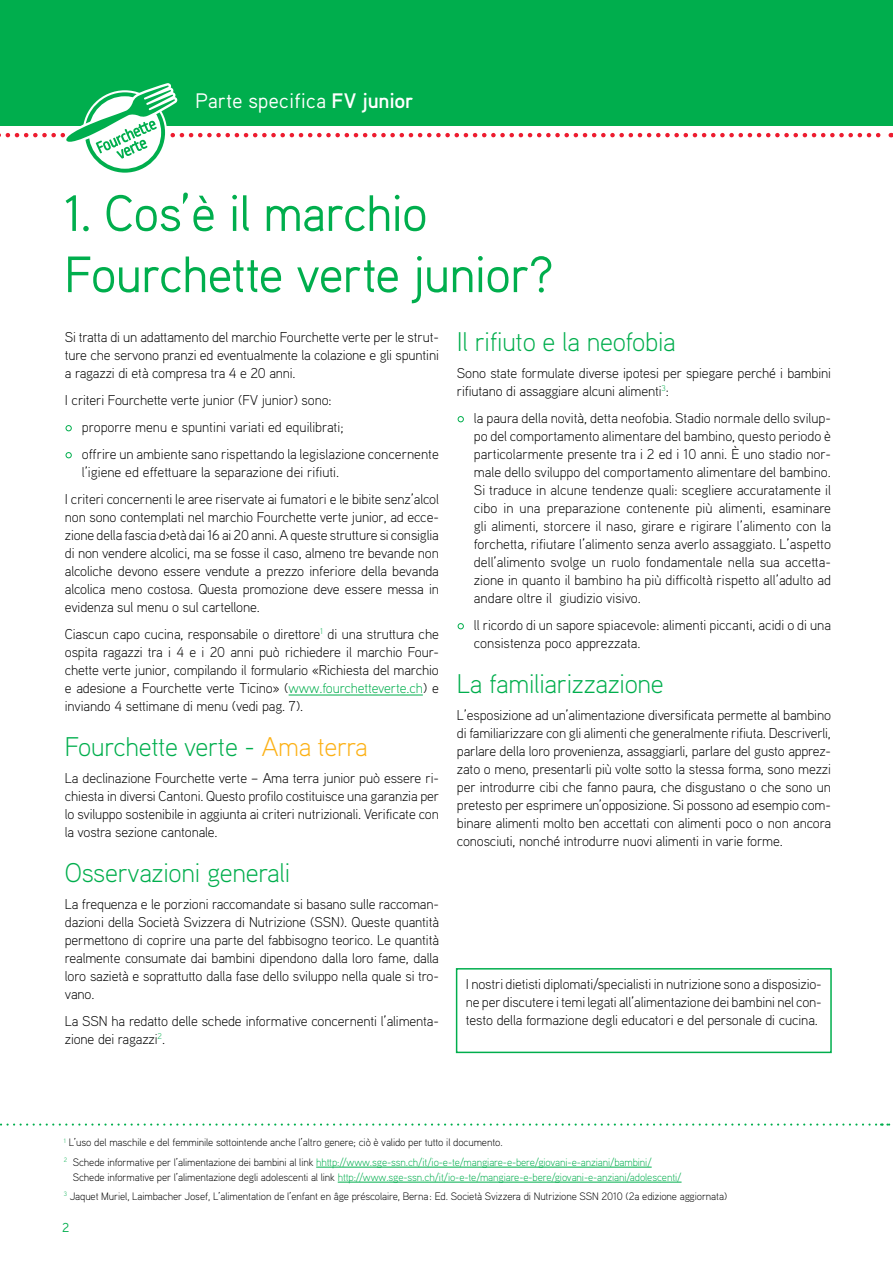
<style>
.page{position:relative;width:893px;height:1263px;background:#fff}
.page>*{position:absolute;margin:0;border:0;box-sizing:border-box;transform-origin:0 0}
.t1{font:51px/61.2px "Aaux Pro OT";letter-spacing:-.035em;color:#00ae4d}
.t2{font:300 27px "Aaux Pro OT";letter-spacing:-.01em;color:#00ae4d}
.t3{font:21px "Aaux Pro OT";letter-spacing:-.01em;color:#fff}
.t4{font:300 14.25px/18px "Aaux Pro OT";letter-spacing:-.01em;color:#000;text-align:justify}
.t5{font:13.05px "Aaux Pro OT";color:#00ae4d}
.t6{font:300 10.8px/19.2px "Aaux Pro OT";letter-spacing:-.01em;color:#000}
.s1{font-weight:700}
.s2{font-size:18px;color:#00ae4d}
.s3{color:#00ae4d}
.s4{color:#fcb116}
</style>
<div class="page">
<hr style="left:316px;top:1167px;width:336px;height:1px;background:#00ae4d">
<hr style="left:338px;top:1182px;width:344px;height:1px;background:#00ae4d">
<div style="left:456px;top:968px;width:376px;height:85px;border:2px solid #00ae4d"></div>
<hr style="left:289px;top:694px;width:134px;height:1px;background:#00ae4d">
<svg style="left:0;top:1123px;width:891px;height:2px"></svg>
<div style="left:0;top:0;width:893px;height:126px;background:#00ae4d"></div>
<svg style="left:0;top:83px;width:892px;height:90px"></svg>
<h3 class="t3" style="left:195px;top:87px;width:220px">Parte specifica <span class="s1">FV junior</span></h3>
<h1 class="t1" style="left:64px;top:181px;width:492px">1. Cos’è il marchio<br>Fourchette verte junior?</h1>
<p class="t4" style="left:65px;top:328px;width:376px">Si tratta di un adattamento del marchio Fourchette verte per le strut&shy;ture che servono pranzi ed eventualmente la colazione e gli spuntini a ragazzi di età compresa tra 4 e 20 anni.</p>
<p class="t4" style="left:65px;top:391px;width:268px">I criteri Fourchette verte junior (FV junior) sono:</p>
<p class="t4" style="left:65px;top:418px;width:280px"><span class="s2">•</span> proporre menu e spuntini variati ed equilibrati;</p>
<p class="t4" style="left:82px;top:445px;width:359px;text-indent:-17px"><span class="s2">•</span> offrire un ambiente sano rispettando la legislazione concernente l’igiene ed effettuare la separazione dei rifiuti.</p>
<p class="t4" style="left:65px;top:490px;width:376px">I criteri concernenti le aree riservate ai fumatori e le bibite senz’alcol non sono contemplati nel marchio Fourchette verte junior, ad ecce&shy;zione della fascia d›età dai 16 ai 20 anni. A queste strutture si consiglia di non vendere alcolici, ma se fosse il caso, almeno tre bevande non alcoliche devono essere vendute a prezzo inferiore della bevanda alcolica meno costosa. Questa promozione deve essere messa in evidenza sul menu o sul cartellone.</p>
<p class="t4" style="left:65px;top:625px;width:376px">Ciascun capo cucina, responsabile o direttore<sup>1</sup> di una struttura che ospita ragazzi tra i 4 e i 20 anni può richiedere il marchio Four&shy;chette verte junior, compilando il formulario «Richiesta del marchio e adesione a Fourchette verte Ticino» (<span class="s3">www.fourchetteverte.ch</span>) e inviando 4 settimane di menu (vedi pag. 7).</p>
<h2 class="t2" style="left:65px;top:730px;width:304px">Fourchette verte - <span class="s4">Ama terra</span></h2>
<p class="t4" style="left:65px;top:769px;width:376px">La declinazione Fourchette verte – Ama terra junior può essere ri&shy;chiesta in diversi Cantoni. Questo profilo costituisce una garanzia per lo sviluppo sostenibile in aggiunta ai criteri nutrizionali. Verificate con la vostra sezione cantonale.</p>
<h2 class="t2" style="left:65px;top:856px;width:227px">Osservazioni generali</h2>
<p class="t4" style="left:65px;top:895px;width:376px">La frequenza e le porzioni raccomandate si basano sulle raccoman&shy;dazioni della Società Svizzera di Nutrizione (SSN). Queste quantità permettono di coprire una parte del fabbisogno teorico. Le quantità realmente consumate dai bambini dipendono dalla loro fame, dalla loro sazietà e soprattutto dalla fase dello sviluppo nella quale si tro&shy;vano.</p>
<p class="t4" style="left:65px;top:1012px;width:376px">La SSN ha redatto delle schede informative concernenti l’alimenta&shy;zione dei ragazzi<sup>2</sup>.</p>
<h2 class="t2" style="left:457px;top:325px;width:220px">Il rifiuto e la neofobia</h2>
<p class="t4" style="left:457px;top:364px;width:376px">Sono state formulate diverse ipotesi per spiegare perché i bambini rifiutano di assaggiare alcuni alimenti<sup>3</sup>:</p>
<p class="t4" style="left:474px;top:409px;width:359px;text-indent:-17px"><span class="s2">•</span> la paura della novità, detta neofobia. Stadio normale dello svilup&shy;po del comportamento alimentare del bambino, questo periodo è particolarmente presente tra i 2 ed i 10 anni. È uno stadio nor&shy;male dello sviluppo del comportamento alimentare del bambino.<br>Si traduce in alcune tendenze quali: scegliere accuratamente il cibo in una preparazione contenente più alimenti, esaminare gli alimenti, storcere il naso, girare e rigirare l’alimento con la forchetta, rifiutare l’alimento senza averlo assaggiato. L’aspetto dell’alimento svolge un ruolo fondamentale nella sua accetta&shy;zione in quanto il bambino ha più difficoltà rispetto all’adulto ad andare oltre il giudizio visivo.</p>
<p class="t4" style="left:474px;top:616px;width:359px;text-indent:-17px"><span class="s2">•</span> ll ricordo di un sapore spiacevole: alimenti piccanti, acidi o di una consistenza poco apprezzata.</p>
<h2 class="t2" style="left:457px;top:667px;width:208px">La familiarizzazione</h2>
<p class="t4" style="left:457px;top:706px;width:376px">L’esposizione ad un’alimentazione diversificata permette al bambino di familiarizzare con gli alimenti che generalmente rifiuta. Descriverli, parlare della loro provenienza, assaggiarli, parlare del gusto apprez&shy;zato o meno, presentarli più volte sotto la stessa forma, sono mezzi per introdurre cibi che fanno paura, che disgustano o che sono un pretesto per esprimere un’opposizione. Si possono ad esempio com&shy;binare alimenti molto ben accettati con alimenti poco o non ancora conosciuti, nonché introdurre nuovi alimenti in varie forme.</p>
<p class="t4" style="left:466px;top:975px;width:357px">I nostri dietisti diplomati/specialisti in nutrizione sono a disposizio&shy;ne per discutere i temi legati all’alimentazione dei bambini nel con&shy;testo della formazione degli educatori e del personale di cucina.</p>
<p class="t6" style="left:64px;top:1133px;width:589px"><sup>1</sup> L’uso del maschile e del femminile sottointende anche l’altro genere; ciò è valido per tutto il documento.<br><sup>2</sup> Schede informative per l’alimentazione dei bambini al link <span class="s3">hhttp://www.sge-ssn.ch/it/io-e-te/mangiare-e-bere/giovani-e-anziani/bambini/</span></p>
<p class="t6" style="left:64px;top:1167px;width:665px;text-indent:9px">Schede informative per l’alimentazione degli adolescenti al link <span class="s3">http://www.sge-ssn.ch/it/io-e-te/mangiare-e-bere/giovani-e-anziani/adolescenti/<br></span><sup>3</sup> Jaquet Muriel, Laimbacher Josef, L’alimentation de l’enfant en âge préscolaire, Berna: Ed. Società Svizzera di Nutrizione SSN 2010 (2a edizione aggiornata)</p>
<p class="t5" style="left:62px;top:1219px;width:9px">2</p>
</div>
